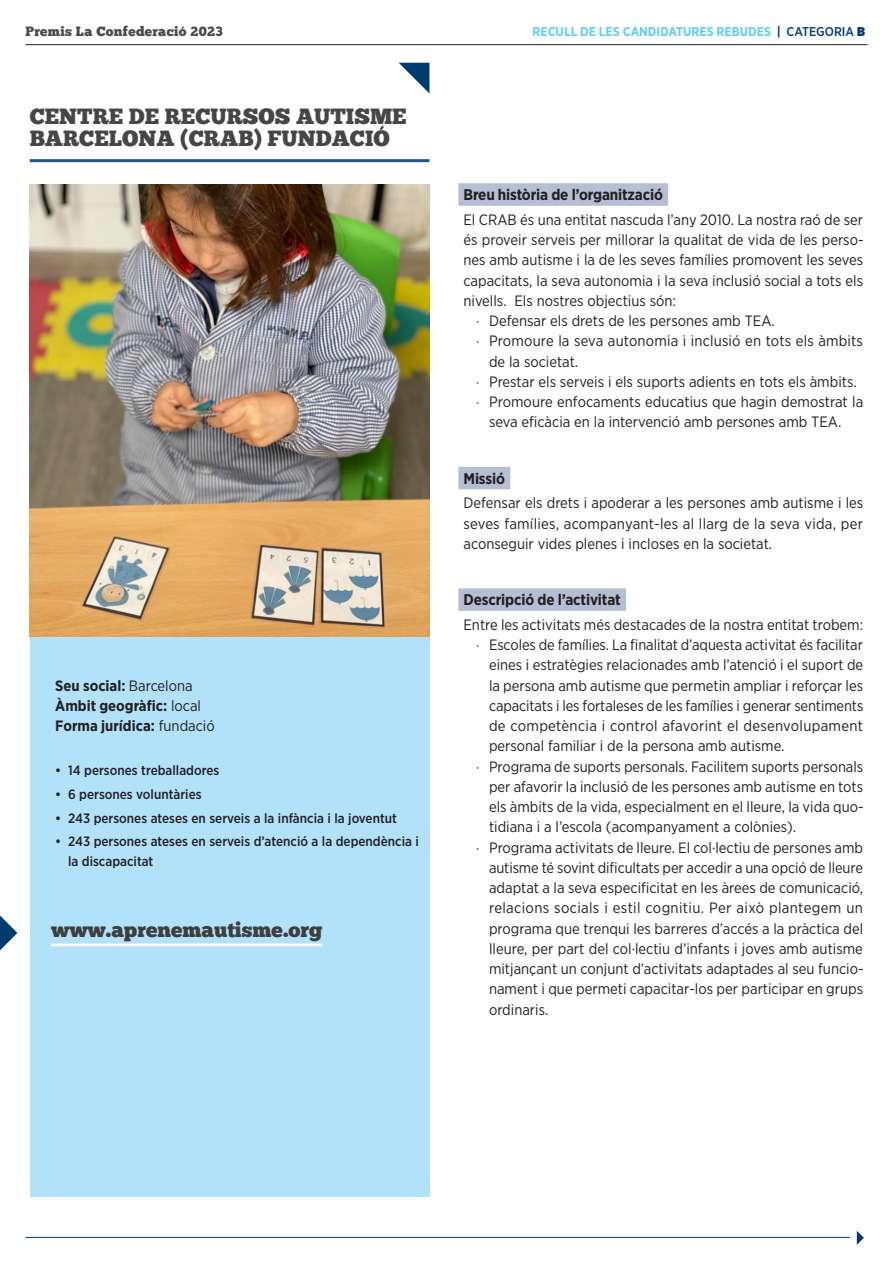
<style>
.page{position:relative;width:893px;height:1263px;background:#fff}
.page>*{position:absolute;margin:0;border:0;box-sizing:border-box;transform-origin:0 0}
._07_Entitat{font:22.05px/22.5px "Chunk Five";color:#454647}
._03_WEB{font:21px "Chunk Five";color:#3e3e3f}
._01_TITOLET_BLAU_B{font:700 15.45px "Gotham Narrow";letter-spacing:-.01em;color:#231f20}
.t1{font:15px/20.2px "Gotham Narrow";color:#231f20;text-align:justify}
.SEU_SOCIAL{font:700 15px "Gotham Narrow";color:#231f20}
.t2{font:500 13.5px/19.5px "Gotham Narrow";color:#231f20}
.t3{font:13.5px "Chunk Five";letter-spacing:.02em;color:#4b4c4d}
.t4{font:700 12.75px "Gotham Narrow";color:#5fcdf5}
.s1{color:#003b70}
.s2{font-weight:500;color:#003b70}
.s3{font-weight:900;color:#003b70}
.s4{font-weight:400}
.s5{font-size:13.5px}
</style>
<div class="page">
<hr style="left:26px;top:1237px;width:824px;height:1px;background:#003b70">
<div style="left:30px;top:617px;width:399px;height:580px;background:#b1e2f9"></div>
<svg style="left:399px;top:63px;width:30px;height:30px"></svg>
<hr style="left:26px;top:44px;width:841px;height:1px;background:#231f20">
<svg style="left:857px;top:1231px;width:7px;height:14px"></svg>
<hr style="left:30px;top:159px;width:399px;height:3px;background:#235584">
<hr style="left:51px;top:943px;width:272px;height:3px;background:#fff">
<div style="left:458px;top:183px;width:210px;height:23px;background:#b5bed2"></div>
<div style="left:458px;top:467px;width:52px;height:22px;background:#b5bed2"></div>
<div style="left:458px;top:588px;width:168px;height:23px;background:#b5bed2"></div>
<img style="left:30px;top:184px;width:399px;height:453px">
<svg style="left:0;top:915px;width:17px;height:35px"></svg>
<p class="t3" style="left:26px;top:24px;width:199px">Premis La Confederació 2023</p>
<p class="t4" style="left:533px;top:24px;width:334px">RECULL DE LES CANDIDATURES REBUDES <span class="s1">|</span> <span class="s2">CATEGORIA</span> <span class="s3">B</span></p>
<p class="_07_Entitat" style="left:30px;top:105px;width:378px">CENTRE DE RECURSOS AUTISME<br>BARCELONA (CRAB) FUNDACIÓ</p>
<p class="SEU_SOCIAL" style="left:55px;top:676px;width:139px">Seu social: <span class="s4">Barcelona</span></p>
<p class="SEU_SOCIAL" style="left:55px;top:696px;width:147px">Àmbit geogràfic: <span class="s4">local</span></p>
<p class="SEU_SOCIAL" style="left:55px;top:717px;width:161px">Forma jurídica: <span class="s4">fundació</span></p>
<p class="t2" style="left:55px;top:760px;width:166px">• 14 persones treballadores</p>
<p class="t2" style="left:55px;top:784px;width:148px">• 6 persones voluntàries</p>
<p class="t2" style="left:55px;top:808px;width:343px">• 243 persones ateses en serveis a la infància i la joventut</p>
<p class="t2" style="left:68px;top:832px;width:352px;text-indent:-13px">• 243 persones ateses en serveis d’atenció a la dependència i la discapacitat</p>
<p class="_03_WEB" style="left:51px;top:917px;width:273px">www.aprenemautisme.org</p>
<p class="_01_TITOLET_BLAU_B" style="left:463px;top:185px;width:201px">Breu història de l’organització</p>
<p class="t1" style="left:463px;top:209px;width:402px">El CRAB és una entitat nascuda l’any 2010. La nostra raó de ser és proveir serveis per millorar la qualitat de vida de les perso&shy;nes amb autisme i la de les seves famílies promovent les seves capacitats, la seva autonomia i la seva inclusió social a tots els nivells. Els nostres objectius són:</p>
<p class="t1" style="left:476px;top:310px;width:300px"><span class="s5">·</span> Defensar els drets de les persones amb TEA.</p>
<p class="t1" style="left:489px;top:331px;width:375px;text-indent:-13px"><span class="s5">·</span> Promoure la seva autonomia i inclusió en tots els àmbits de la societat.</p>
<p class="t1" style="left:476px;top:371px;width:382px"><span class="s5">·</span> Prestar els serveis i els suports adients en tots els àmbits.</p>
<p class="t1" style="left:489px;top:391px;width:376px;text-indent:-13px"><span class="s5">·</span> Promoure enfocaments educatius que hagin demostrat la seva eficàcia en la intervenció amb persones amb TEA.</p>
<p class="_01_TITOLET_BLAU_B" style="left:463px;top:469px;width:43px">Missió</p>
<p class="t1" style="left:463px;top:493px;width:401px">Defensar els drets i apoderar a les persones amb autisme i les seves famílies, acompanyant-les al llarg de la seva vida, per aconseguir vides plenes i incloses en la societat.</p>
<p class="_01_TITOLET_BLAU_B" style="left:463px;top:590px;width:159px">Descripció de l’activitat</p>
<p class="t1" style="left:463px;top:614px;width:401px">Entre les activitats més destacades de la nostra entitat trobem:</p>
<p class="t1" style="left:489px;top:634px;width:376px;text-indent:-13px"><span class="s5">·</span> Escoles de famílies. La finalitat d’aquesta activitat és facilitar eines i estratègies relacionades amb l’atenció i el suport de la persona amb autisme que permetin ampliar i reforçar les capacitats i les fortaleses de les famílies i generar sentiments de competència i control afavorint el desenvolupament personal familiar i de la persona amb autisme.</p>
<p class="t1" style="left:489px;top:756px;width:376px;text-indent:-13px"><span class="s5">·</span> Programa de suports personals. Facilitem suports personals per afavorir la inclusió de les persones amb autisme en tots els àmbits de la vida, especialment en el lleure, la vida quo&shy;tidiana i a l’escola (acompanyament a colònies).</p>
<p class="t1" style="left:489px;top:837px;width:376px;text-indent:-13px"><span class="s5">·</span> Programa activitats de lleure. El col·lectiu de persones amb autisme té sovint dificultats per accedir a una opció de lleure adaptat a la seva especificitat en les àrees de comunicació, relacions socials i estil cognitiu. Per això plantegem un programa que trenqui les barreres d’accés a la pràctica del lleure, per part del col·lectiu d’infants i joves amb autisme mitjançant un conjunt d’activitats adaptades al seu funcio&shy;nament i que permeti capacitar-los per participar en grups ordinaris.</p>
</div>
